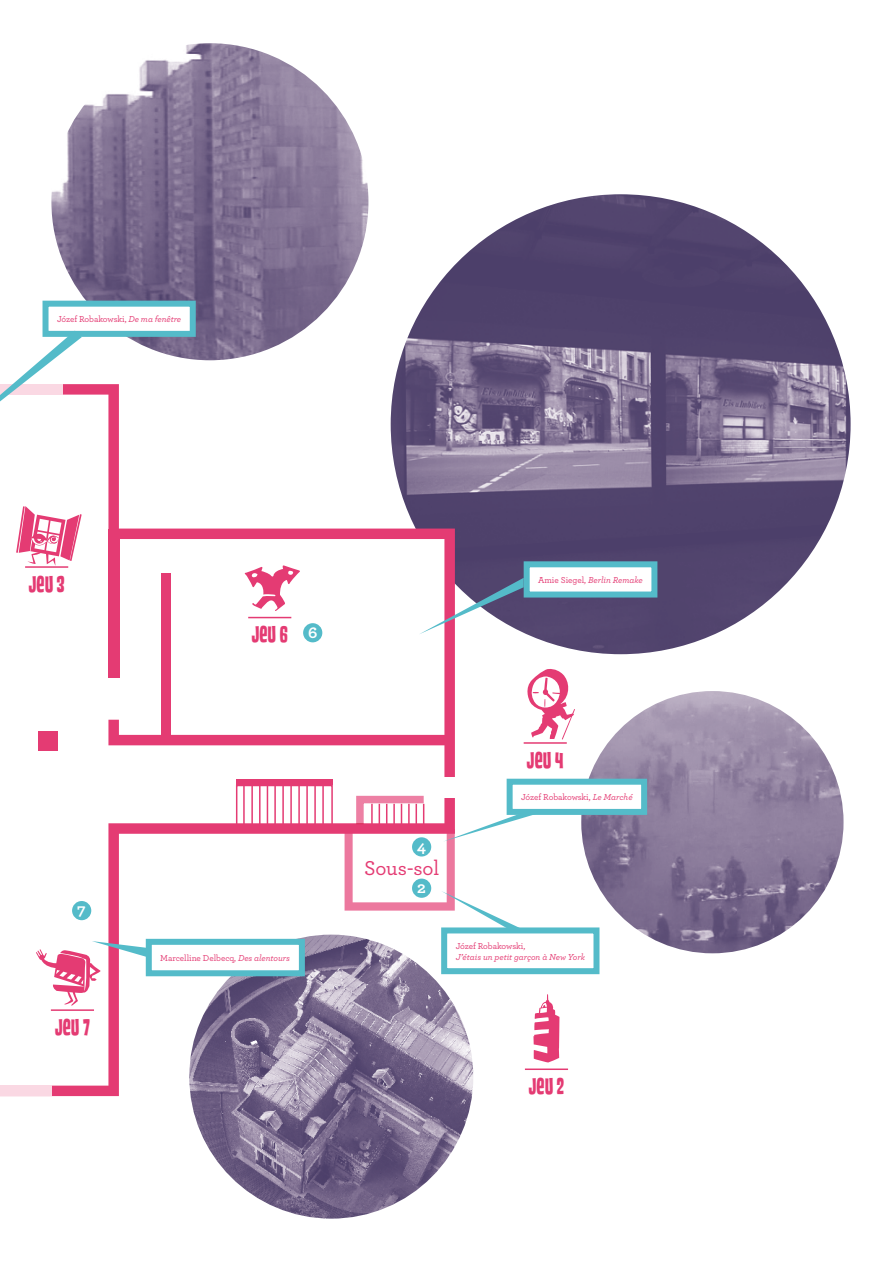
<style>
.page{position:relative;width:893px;height:1263px;background:#fff}
.page>*{position:absolute;margin:0;border:0;box-sizing:border-box;transform-origin:0 0}
.t1{font:22.5px "House Movements Custom";letter-spacing:.02em;color:#e43b73}
.t2{font:500 21px "Archer";letter-spacing:-.005em;color:#e43b73}
.t3{font:700 16.5px "Archer";color:#fff}
.t4{font:500 9px "Archer";letter-spacing:-.015em;color:#e43b73}
.t5{font:italic 500 9px "Archer";letter-spacing:-.005em;color:#e43b73}
.s1{font-style:italic}
.s2{font-style:normal}
</style>
<div class="page">
<img style="left:391px;top:194px;width:460px;height:460px;border-radius:230px">
<img style="left:51px;top:43px;width:317px;height:317px;border-radius:159px">
<img style="left:189px;top:934px;width:284px;height:284px;border-radius:142px">
<img style="left:581px;top:691px;width:262px;height:262px;border-radius:131px">
<svg style="left:0;top:384px;width:455px;height:712px"></svg>
<div style="left:0;top:1085px;width:52px;height:11px;background:#fad8e3"></div>
<div style="left:431px;top:778px;width:25px;height:20px;background:#fff"></div>
<div style="left:108px;top:529px;width:12px;height:149px;background:#e43b73"></div>
<div style="left:161px;top:574px;width:10px;height:167px;background:#e43b73"></div>
<div style="left:46px;top:304px;width:147px;height:30px;background:#fff"></div>
<div style="left:43px;top:301px;width:153px;height:36px;border:6px solid #54bbc9"></div>
<div style="left:149px;top:942px;width:153px;height:31px;background:#fff"></div>
<div style="left:146px;top:939px;width:159px;height:37px;border:6px solid #54bbc9"></div>
<div style="left:510px;top:782px;width:134px;height:30px;background:#fff"></div>
<div style="left:507px;top:779px;width:140px;height:36px;border:6px solid #54bbc9"></div>
<div style="left:444px;top:930px;width:152px;height:41px;background:#fff"></div>
<div style="left:441px;top:927px;width:158px;height:47px;border:6px solid #54bbc9"></div>
<div style="left:527px;top:564px;width:127px;height:30px;background:#fff"></div>
<div style="left:524px;top:561px;width:133px;height:36px;border:6px solid #54bbc9"></div>
<svg style="left:0;top:331px;width:82px;height:70px"></svg>
<svg style="left:419px;top:578px;width:105px;height:56px"></svg>
<div style="left:236px;top:785px;width:97px;height:47px;border:2px solid #e43b73"></div>
<hr style="left:243px;top:785px;width:2px;height:47px;background:#e43b73">
<hr style="left:251px;top:785px;width:2px;height:47px;background:#e43b73">
<hr style="left:259px;top:785px;width:2px;height:47px;background:#e43b73">
<hr style="left:267px;top:785px;width:1px;height:47px;background:#e43b73">
<hr style="left:274px;top:785px;width:2px;height:47px;background:#e43b73">
<hr style="left:282px;top:785px;width:2px;height:47px;background:#e43b73">
<hr style="left:290px;top:785px;width:2px;height:47px;background:#e43b73">
<hr style="left:298px;top:785px;width:2px;height:47px;background:#e43b73">
<hr style="left:306px;top:785px;width:2px;height:47px;background:#e43b73">
<hr style="left:314px;top:785px;width:2px;height:47px;background:#e43b73">
<hr style="left:322px;top:785px;width:2px;height:47px;background:#e43b73">
<div style="left:236px;top:779px;width:97px;height:6px;background:#e43b73"></div>
<div style="left:303px;top:623px;width:19px;height:19px;background:#54bbc9;border-radius:50%"></div>
<div style="left:72px;top:901px;width:19px;height:19px;background:#54bbc9;border-radius:50%"></div>
<hr style="left:525px;top:1068px;width:43px;height:2px;background:#e43b73">
<svg style="left:533px;top:994px;width:27px;height:68px"></svg>
<hr style="left:25px;top:566px;width:43px;height:2px;background:#e43b73">
<svg style="left:16px;top:506px;width:66px;height:60px"></svg>
<hr style="left:524px;top:742px;width:43px;height:2px;background:#e43b73">
<svg style="left:527px;top:669px;width:48px;height:71px"></svg>
<hr style="left:248px;top:617px;width:43px;height:1px;background:#e43b73">
<svg style="left:244px;top:564px;width:57px;height:47px"></svg>
<hr style="left:51px;top:1009px;width:43px;height:2px;background:#e43b73">
<svg style="left:36px;top:941px;width:113px;height:65px"></svg>
<svg style="left:345px;top:794px;width:198px;height:137px"></svg>
<p class="t4" style="left:57px;top:313px;width:126px">Józef Robakowski, <span class="s1">De ma fenêtre</span></p>
<h1 class="t1" style="left:29px;top:571px;width:37px">JEU 3</h1>
<h3 class="t3" style="left:77px;top:897px;width:10px">7</h3>
<h1 class="t1" style="left:55px;top:1014px;width:36px">JEU 7</h1>
<h1 class="t1" style="left:252px;top:621px;width:38px">JEU 6</h1>
<h3 class="t3" style="left:308px;top:619px;width:11px">6</h3>
<p class="t4" style="left:160px;top:952px;width:131px">Marcelline Delbecq, <span class="s1">Des alentours</span></p>
<p class="t5" style="left:538px;top:573px;width:106px"><span class="s2">Amie Siegel,</span> Berlin Remake</p>
<h3 class="t3" style="left:417px;top:833px;width:11px">4</h3>
<h2 class="t2" style="left:364px;top:852px;width:77px">Sous-sol</h2>
<h3 class="t3" style="left:417px;top:874px;width:10px">2</h3>
<h1 class="t1" style="left:527px;top:747px;width:38px">JEU 4</h1>
<p class="t4" style="left:521px;top:791px;width:113px">Józef Robakowski, <span class="s1">Le Marché</span></p>
<p class="t4" style="left:456px;top:940px;width:71px">Józef Robakowski,</p>
<p class="t5" style="left:456px;top:950px;width:131px">J’étais un petit garçon à New York</p>
<h1 class="t1" style="left:529px;top:1073px;width:37px">JEU 2</h1>
</div>
